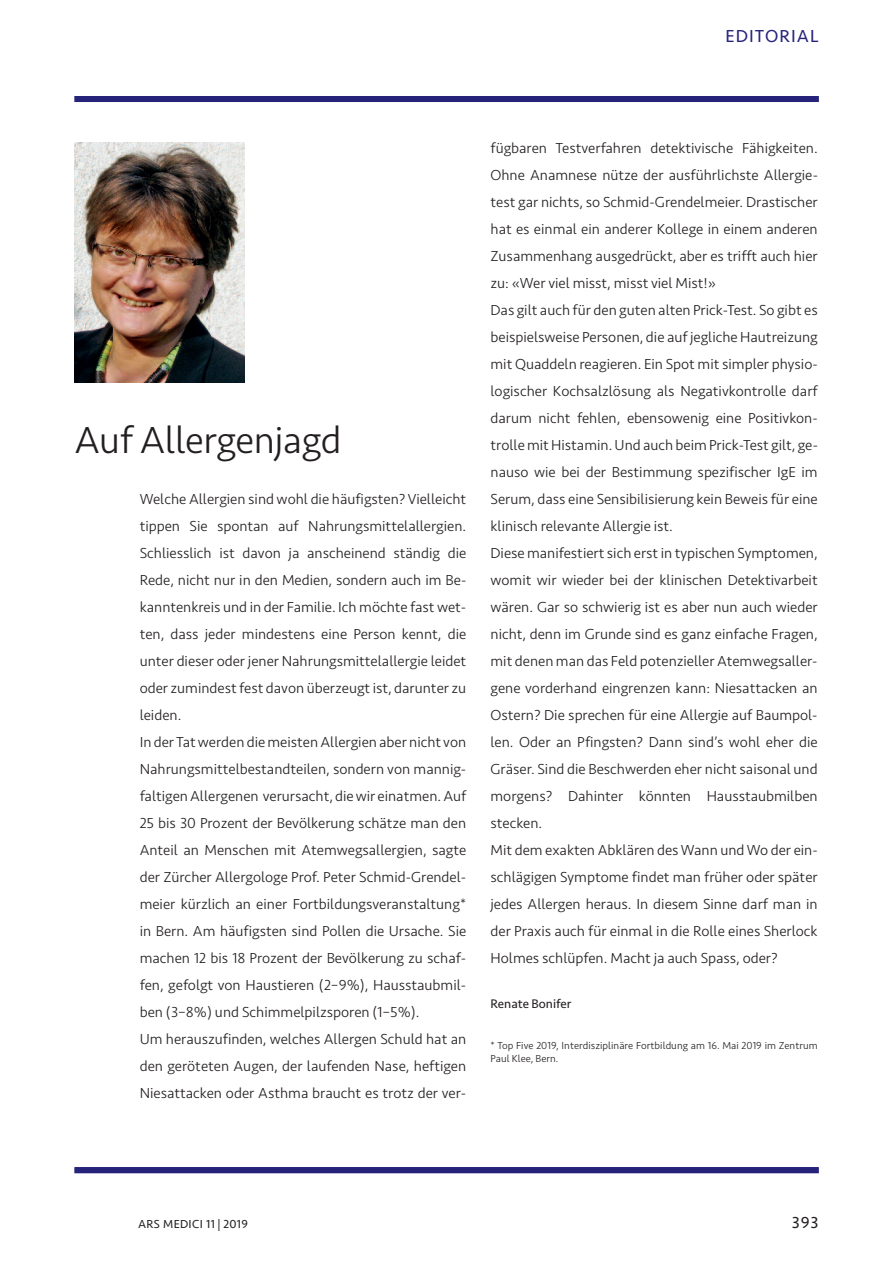
<style>
.page{position:relative;width:893px;height:1263px;background:#fff}
.page>*{position:absolute;margin:0;border:0;box-sizing:border-box;transform-origin:0 0}
.t1{font:300 39px "Seravek";letter-spacing:-.01em;color:#231f20}
.t2{font:18px "Seravek";letter-spacing:.06em;color:#26237b}
.t3{font:16.5px "Seravek";color:#231f20}
.t4{font:300 15px/27px "Seravek";color:#231f20}
.t5{font:12.9px "Seravek";color:#231f20}
.t6{font:12px "Seravek";letter-spacing:.025em;color:#231f20}
.t7{font:300 10.5px/13.8px "Seravek";letter-spacing:.005em;color:#231f20}
</style>
<div class="page">
<img style="left:74px;top:143px;width:170px;height:239px">
<div style="left:75px;top:96px;width:744px;height:6px;background:#26237b"></div>
<div style="left:75px;top:1167px;width:744px;height:6px;background:#26237b"></div>
<p class="t2" style="left:725px;top:22px;width:95px">EDITORIAL</p>
<h1 class="t1" style="left:74px;top:417px;width:269px">Auf Allergenjagd</h1>
<p class="t4" style="left:140px;top:486px;width:328px">Welche Allergien sind wohl die häufigsten? Vielleicht tippen Sie spontan auf Nahrungsmittelallergien.<br>Schliesslich ist davon ja anscheinend ständig die Rede, nicht nur in den Medien, sondern auch im Be&shy;kanntenkreis und in der Familie. Ich möchte fast wet&shy;ten, dass jeder mindestens eine Person kennt, die unter dieser oder jener Nahrungsmittelallergie leidet oder zumindest fest davon überzeugt ist, darunter zu leiden.<br>In derTatwerden die meistenAllergien aber nicht von Nahrungsmittelbestandteilen, sondern von mannig&shy;faltigenAllergenen verursacht, diewir einatmen.Auf 25 bis 30 Prozent der Bevölkerung schätze man den Anteil an Menschen mit Atemwegsallergien, sagte der Zürcher Allergologe Prof. Peter Schmid-Grendel&shy;meier kürzlich an einer Fortbildungsveranstaltung* in Bern. Am häufigsten sind Pollen die Ursache. Sie machen 12 bis 18 Prozent der Bevölkerung zu schaf&shy;fen, gefolgt von Haustieren (2–9%), Hausstaubmil&shy;ben (3–8%) und Schimmelpilzsporen (1–5%).<br>Um herauszufinden, welches Allergen Schuld hat an den geröteten Augen, der laufenden Nase, heftigen Niesattacken oder Asthma braucht es trotz der ver-</p>
<p class="t4" style="left:490px;top:134px;width:329px">fügbaren Testverfahren detektivische Fähigkeiten.<br>Ohne Anamnese nütze der ausführlichste Allergie&shy;test gar nichts, so Schmid-Grendelmeier. Drastischer hat es einmal ein anderer Kollege in einem anderen Zusammenhang ausgedrückt, aber es trifft auch hier zu: «Wer viel misst, misst viel Mist!»<br>Das gilt auch für den guten alten Prick-Test. So gibt es beispielsweise Personen, die aufjegliche Hautreizung mit Quaddeln reagieren. Ein Spot mit simpler physio&shy;logischer Kochsalzlösung als Negativkontrolle darf darum nicht fehlen, ebensowenig eine Positivkon&shy;trolle mitHistamin.Und auch beim Prick-Test gilt, ge&shy;nauso wie bei der Bestimmung spezifischer IgE im Serum, dass eine Sensibilisierung kein Beweis für eine klinisch relevante Allergie ist.<br>Diese manifestiert sich erst in typischen Symptomen, womit wir wieder bei der klinischen Detektivarbeit wären. Gar so schwierig ist es aber nun auch wieder nicht, denn im Grunde sind es ganz einfache Fragen, mit denen man das Feld potenzieller Atemwegsaller&shy;gene vorderhand eingrenzen kann: Niesattacken an Ostern? Die sprechen für eine Allergie auf Baumpol&shy;len. Oder an Pfingsten? Dann sind’s wohl eher die Gräser. Sind die Beschwerden eher nicht saisonal und morgens? Dahinter könnten Hausstaubmilben stecken.<br>Mit dem exakten Abklären desWann undWo der ein&shy;schlägigen Symptome findet man früher oder später jedes Allergen heraus. In diesem Sinne darf man in der Praxis auch für einmal in die Rolle eines Sherlock Holmes schlüpfen. Macht ja auch Spass, oder?</p>
<p class="t5" style="left:490px;top:993px;width:82px">Renate Bonifer</p>
<p class="t7" style="left:490px;top:1038px;width:329px">* Top Five 2019, Interdisziplinäre Fortbildung am 16. Mai 2019 im Zentrum<br>Paul Klee, Bern.</p>
<p class="t6" style="left:138px;top:1214px;width:111px">ARS MEDICI 11 | 2019</p>
<p class="t3" style="left:792px;top:1209px;width:28px">393</p>
</div>
